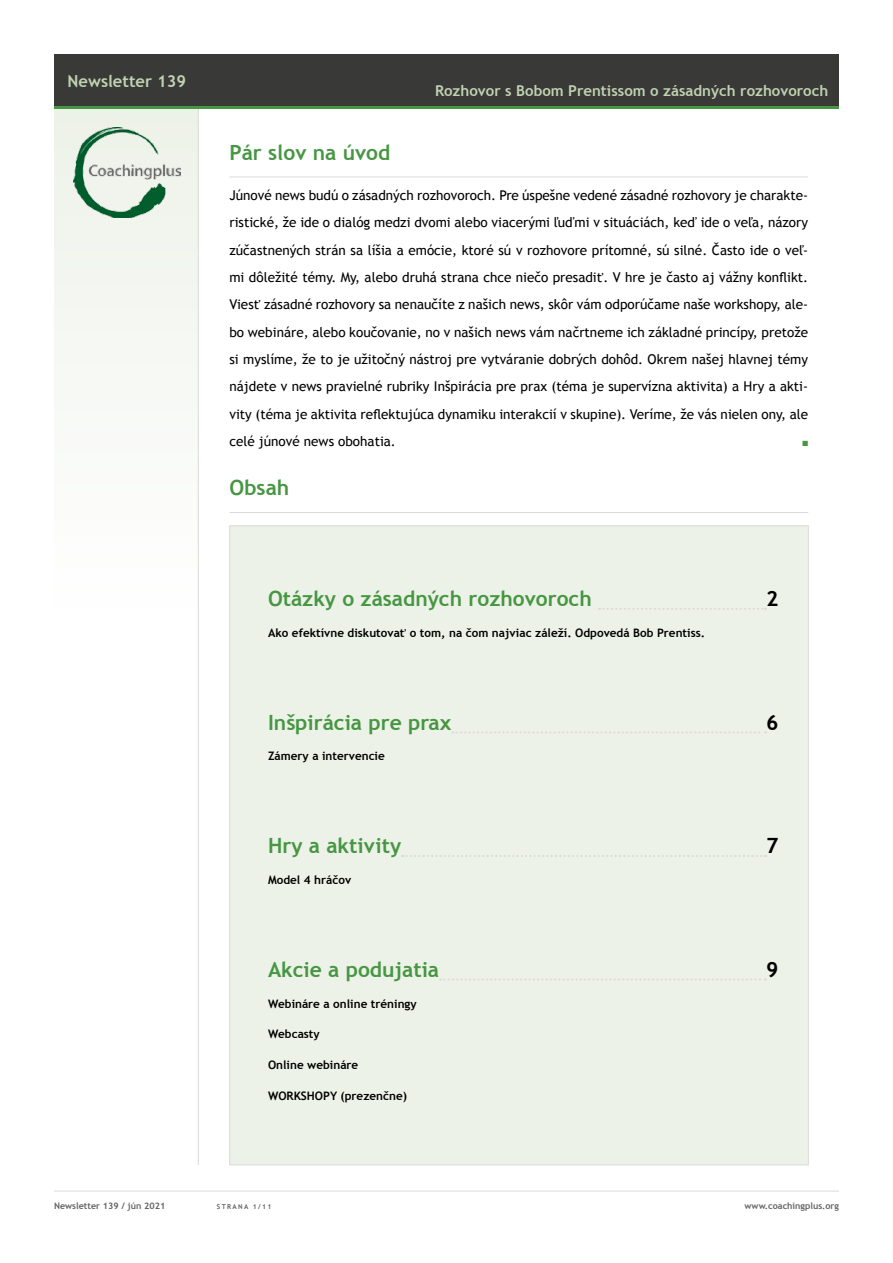
<style>
.page{position:relative;width:893px;height:1263px;background:#fff}
.page>*{position:absolute;margin:0;border:0;box-sizing:border-box;transform-origin:0 0}
.t1{font:700 21px "Trebuchet MS";color:#469642}
.t2{font:700 21px "Trebuchet MS";color:#000}
.t3{font:700 16.5px "Trebuchet MS";color:#c0d2b0}
.t4{font:700 15px "Trebuchet MS";color:#c0d2b0}
.t5{font:13.5px/27.3px "Trebuchet MS";color:#000;text-align:justify}
.t6{font:700 11.7px "Trebuchet MS";color:#000}
.t7{font:700 9px "Trebuchet MS";color:#646363}
.t8{font:7.5px "Zapf Dingbats ITC";color:#469642}
.t9{font:700 6.75px "Trebuchet MS";letter-spacing:.2em;color:#646363}
</style>
<div class="page">
<div style="left:54px;top:106px;width:145px;height:525px;background:#f7f9f6"></div>
<hr style="left:54px;top:1191px;width:785px;height:1px;background:#dadada">
<hr style="left:198px;top:108px;width:1px;height:1057px;background:#dadada">
<div style="left:54px;top:54px;width:785px;height:53px;background:#393938"></div>
<hr style="left:54px;top:106px;width:785px;height:3px;background:#469642">
<div style="left:229px;top:526px;width:579px;height:639px;background:#edf2e8;border:1px solid #dadada"></div>
<img style="left:74px;top:127px;width:106px;height:91px">
<hr style="left:230px;top:512px;width:578px;height:1px;background:#dadada">
<hr style="left:229px;top:177px;width:579px;height:1px;background:#dadada">
<svg style="left:599px;top:608px;width:167px;height:2px"></svg>
<svg style="left:452px;top:731px;width:314px;height:2px"></svg>
<svg style="left:402px;top:855px;width:364px;height:2px"></svg>
<svg style="left:440px;top:978px;width:326px;height:2px"></svg>
<p class="t3" style="left:68px;top:70px;width:120px">Newsletter 139</p>
<p class="t4" style="left:435px;top:81px;width:395px">Rozhovor s Bobom Prentissom o zásadných rozhovoroch</p>
<h1 class="t1" style="left:229px;top:139px;width:162px">Pár slov na úvod</h1>
<p class="t5" style="left:229px;top:182px;width:580px">Júnové news budú o zásadných rozhovoroch. Pre úspešne vedené zásadné rozhovory je charakte&shy;ristické, že ide o dialóg medzi dvomi alebo viacerými ľuďmi v situáciách, keď ide o veľa, názory zúčastnených strán sa líšia a emócie, ktoré sú v rozhovore prítomné, sú silné. Často ide o veľ&shy;mi dôležité témy. My, alebo druhá strana chce niečo presadiť. V hre je často aj vážny konflikt.<br>Viesť zásadné rozhovory sa nenaučíte z našich news, skôr vám odporúčame naše workshopy, ale&shy;bo webináre, alebo koučovanie, no v našich news vám načrtneme ich základné princípy, pretože si myslíme, že to je užitočný nástroj pre vytváranie dobrých dohôd. Okrem našej hlavnej témy nájdete v news pravielné rubriky Inšpirácia pre prax (téma je supervízna aktivita) a Hry a akti&shy;vity (téma je aktivita reflektujúca dynamiku interakcií v skupine). Veríme, že vás nielen ony, ale celé júnové news obohatia.</p>
<p class="t8" style="left:802px;top:440px;width:7px">■</p>
<h1 class="t1" style="left:230px;top:475px;width:61px">Obsah</h1>
<h1 class="t1" style="left:268px;top:585px;width:325px">Otázky o zásadných rozhovoroch</h1>
<h1 class="t2" style="left:766px;top:585px;width:14px">2</h1>
<p class="t6" style="left:268px;top:625px;width:439px">Ako efektívne diskutovať o tom, na čom najviac záleží. Odpovedá Bob Prentiss.</p>
<h1 class="t1" style="left:268px;top:709px;width:185px">Inšpirácia pre prax</h1>
<h1 class="t2" style="left:766px;top:709px;width:14px">6</h1>
<p class="t6" style="left:268px;top:749px;width:118px">Zámery a intervencie</p>
<h1 class="t1" style="left:268px;top:833px;width:135px">Hry a aktivity</h1>
<h1 class="t2" style="left:766px;top:833px;width:14px">7</h1>
<p class="t6" style="left:268px;top:872px;width:85px">Model 4 hráčov</p>
<h1 class="t1" style="left:268px;top:956px;width:173px">Akcie a podujatia</h1>
<h1 class="t2" style="left:766px;top:956px;width:14px">9</h1>
<p class="t6" style="left:268px;top:996px;width:150px">Webináre a online tréningy</p>
<p class="t6" style="left:268px;top:1027px;width:53px">Webcasty</p>
<p class="t6" style="left:268px;top:1057px;width:92px">Online webináre</p>
<p class="t6" style="left:268px;top:1088px;width:141px">WORKSHOPY (prezenčne)</p>
<p class="t7" style="left:54px;top:1200px;width:113px">Newsletter 139 / jún 2021</p>
<p class="t9" style="left:217px;top:1202px;width:56px">STRANA 1/11</p>
<p class="t7" style="left:745px;top:1200px;width:96px">www.coachingplus.org</p>
</div>
